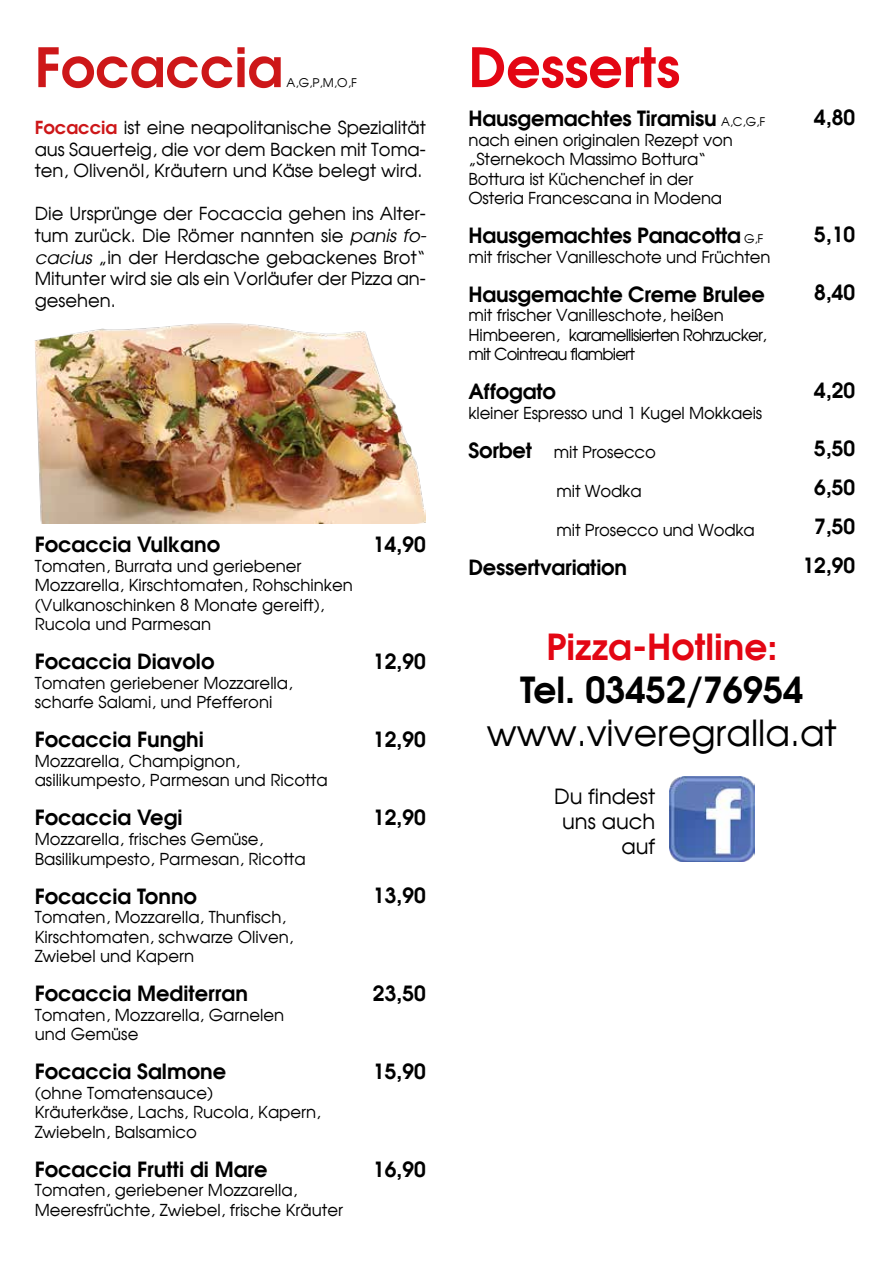
<style>
.page{position:relative;width:893px;height:1263px;background:#fff}
.page>*{position:absolute;margin:0;border:0;box-sizing:border-box;transform-origin:0 0}
.t1{font:600 54px "Avant Garde";color:#e30613}
.t2{font:600 54px "Avant Garde";color:#cd1719}
.t3{font:36px "Avant Garde";color:#000}
.t4{font:600 36px "Avant Garde";color:#000}
.t5{font:600 36px "Avant Garde";color:#e30613}
.t6{font:600 21px/39px "Avant Garde";color:#000;text-align:center}
.t7{font:21px/25.2px "Avant Garde";color:#000;text-align:right}
.t8{font:18px/21.6px "Avant Garde";color:#000;text-align:justify}
.t9{font:16.5px/19.5px "Avant Garde";color:#000}
.t10{font:16.5px/19.5px "Avant Garde";letter-spacing:-.05em;color:#000}
.t11{font:12px "Avant Garde";color:#000}
.s1{font-weight:600;color:#cd1719}
.s2{font-style:italic}
.s3{font-weight:400;font-size:12px}
</style>
<div class="page">
<img style="left:35px;top:323px;width:391px;height:201px">
<img style="left:670px;top:777px;width:85px;height:85px">
<h1 class="t2" style="left:35px;top:32px;width:250px">Focaccia</h1>
<p class="t11" style="left:286px;top:75px;width:72px">A,G,P,M,O,F</p>
<p class="t8" style="left:35px;top:116px;width:393px"><span class="s1">Focaccia</span> ist eine neapolitanische Spezialität aus Sauerteig, die vor dem Backen mit Toma&shy;ten, Olivenöl, Kräutern und Käse belegt wird.</p>
<p class="t8" style="left:35px;top:203px;width:393px">Die Ursprünge der Focaccia gehen ins Alter&shy;tum zurück. Die Römer nannten sie <span class="s2">panis fo&shy;cacius</span> „in der Herdasche gebackenes Brot“ Mitunter wird sie als ein Vorläufer der Pizza an&shy;gesehen.</p>
<p class="t6" style="left:35px;top:525px;width:187px">Focaccia Vulkano</p>
<p class="t9" style="left:35px;top:556px;width:320px">Tomaten, Burrata und geriebener Mozzarella, Kirschtomaten, Rohschinken (Vulkanoschinken 8 Monate gereift), Rucola und Parmesan</p>
<p class="t6" style="left:35px;top:642px;width:181px">Focaccia Diavolo</p>
<p class="t9" style="left:35px;top:673px;width:260px">Tomaten geriebener Mozzarella, scharfe Salami, und Pfefferoni</p>
<p class="t6" style="left:35px;top:720px;width:171px">Focaccia Funghi</p>
<p class="t9" style="left:35px;top:751px;width:295px">Mozzarella, Champignon, asilikumpesto, Parmesan und Ricotta</p>
<p class="t6" style="left:35px;top:798px;width:149px">Focaccia Vegi</p>
<p class="t9" style="left:35px;top:829px;width:273px">Mozzarella, frisches Gemüse,<br>Basilikumpesto, Parmesan, Ricotta</p>
<p class="t6" style="left:35px;top:876px;width:164px">Focaccia Tonno</p>
<p class="t9" style="left:35px;top:907px;width:260px">Tomaten, Mozzarella, Thunfisch,<br>Kirschtomaten, schwarze Oliven,<br>Zwiebel und Kapern</p>
<p class="t6" style="left:35px;top:973px;width:215px">Focaccia Mediterran</p>
<p class="t9" style="left:35px;top:1004px;width:251px">Tomaten, Mozzarella, Garnelen und Gemüse</p>
<p class="t6" style="left:35px;top:1051px;width:193px">Focaccia Salmone</p>
<p class="t9" style="left:35px;top:1082px;width:288px">(ohne Tomatensauce)<br>Kräuterkäse, Lachs, Rucola, Kapern,<br>Zwiebeln, Balsamico</p>
<p class="t6" style="left:35px;top:1149px;width:234px">Focaccia Frutti di Mare</p>
<p class="t9" style="left:35px;top:1180px;width:310px">Tomaten, geriebener Mozzarella,<br>Meeresfrüchte, Zwiebel, frische Kräuter</p>
<p class="t6" style="left:373px;top:525px;width:54px">14,90</p>
<p class="t6" style="left:373px;top:642px;width:54px">12,90</p>
<p class="t6" style="left:373px;top:720px;width:54px">12,90</p>
<p class="t6" style="left:373px;top:798px;width:54px">12,90</p>
<p class="t6" style="left:373px;top:876px;width:54px">13,90</p>
<p class="t6" style="left:373px;top:973px;width:54px">23,50</p>
<p class="t6" style="left:373px;top:1051px;width:54px">15,90</p>
<p class="t6" style="left:373px;top:1149px;width:54px">16,90</p>
<h1 class="t1" style="left:468px;top:32px;width:213px">Desserts</h1>
<p class="t6" style="left:468px;top:99px;width:298px">Hausgemachtes Tiramisu <span class="s3">A,C,G,F</span></p>
<p class="t9" style="left:468px;top:130px;width:266px">nach einen originalen Rezept von „Sternekoch Massimo Bottura“<br>Bottura ist Küchenchef in der<br>Osteria Francescana in Modena</p>
<p class="t6" style="left:468px;top:216px;width:296px">Hausgemachtes Panacotta <span class="s3">G,F</span></p>
<p class="t9" style="left:468px;top:247px;width:303px">mit frischer Vanilleschote und Früchten</p>
<p class="t6" style="left:468px;top:274px;width:298px">Hausgemachte Creme Brulee</p>
<p class="t10" style="left:468px;top:305px;width:300px">mit frischer Vanilleschote, heißen<br>Himbeeren, karamellisierten Rohrzucker, mit Cointreau flambiert</p>
<p class="t6" style="left:468px;top:372px;width:89px">Affogato</p>
<p class="t9" style="left:468px;top:403px;width:295px">kleiner Espresso und 1 Kugel Mokkaeis</p>
<p class="t6" style="left:468px;top:430px;width:65px">Sorbet</p>
<p class="t9" style="left:554px;top:442px;width:103px">mit Prosecco</p>
<p class="t9" style="left:557px;top:481px;width:87px">mit Wodka</p>
<p class="t9" style="left:557px;top:520px;width:200px">mit Prosecco und Wodka</p>
<p class="t6" style="left:468px;top:547px;width:160px">Dessertvariation</p>
<p class="t6" style="left:814px;top:97px;width:43px">4,80</p>
<p class="t6" style="left:814px;top:214px;width:43px">5,10</p>
<p class="t6" style="left:814px;top:273px;width:43px">8,40</p>
<p class="t6" style="left:814px;top:370px;width:43px">4,20</p>
<p class="t6" style="left:802px;top:429px;width:54px">5,50<br>6,50<br>7,50<br>12,90</p>
<h2 class="t5" style="left:546px;top:623px;width:233px">Pizza-Hotline:</h2>
<h2 class="t4" style="left:520px;top:666px;width:285px">Tel. 03452/76954</h2>
<h2 class="t3" style="left:487px;top:710px;width:351px">www.viveregralla.at</h2>
<p class="t7" style="left:554px;top:783px;width:103px">Du findest uns auch auf</p>
</div>
